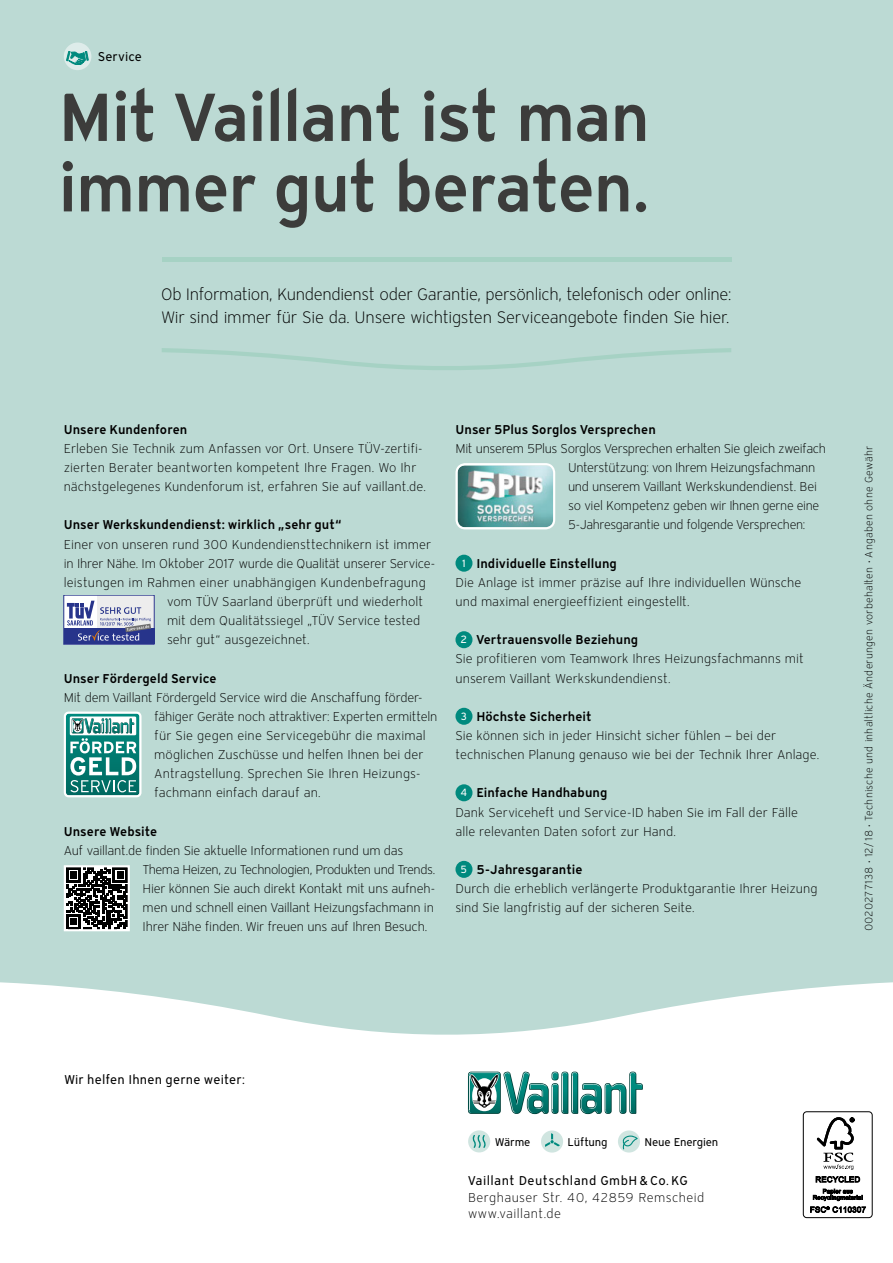
<style>
.page{position:relative;width:893px;height:1263px;background:#fff}
.page>*{position:absolute;margin:0;border:0;box-sizing:border-box;transform-origin:0 0}
.t1{font:600 67.5px/70.5px "Vaillant 12";letter-spacing:-.025em;color:#3c3c3b}
.t2{font:300 16.5px/23.2px "Vaillant 12";letter-spacing:-.02em;color:#000}
.t3{font:300 12.75px/19.2px "Vaillant 12";letter-spacing:-.005em;color:#000}
.t4{font:300 12.75px/19px "Vaillant 12";letter-spacing:-.03em;color:#000}
.t5{font:600 12.75px "Vaillant 12";letter-spacing:.005em;color:#000}
.t6{font:12.75px "Vaillant 12";letter-spacing:.015em;color:#000}
.t7{font:300 12.75px "Vaillant 12";letter-spacing:.015em;color:#000}
.t8{font:300 12.75px/16.5px "Vaillant 12";letter-spacing:.03em;color:#000}
.t9{font:11.25px "Vaillant 12";letter-spacing:-.01em;color:#000}
.t10{font:300 10.5px "Vaillant 12";letter-spacing:.02em;color:#000}
.s1{font-weight:400;font-size:10.5px;color:#fff}
.s2{font-weight:600}
</style>
<div class="page">
<div style="left:0;top:0;width:893px;height:1167px;background:#bcdad4"></div>
<svg style="left:1px;top:982px;width:891px;height:237px;fill:#fff"></svg>
<hr style="left:0;top:982px;width:1px;height:254px;background:#fff">
<hr style="left:892px;top:982px;width:1px;height:254px;background:#fff">
<div style="left:455px;top:555px;width:17px;height:17px;background:#008a7e;border-radius:50%"></div>
<div style="left:455px;top:631px;width:17px;height:17px;background:#008a7e;border-radius:50%"></div>
<div style="left:455px;top:708px;width:17px;height:17px;background:#008a7e;border-radius:50%"></div>
<div style="left:455px;top:784px;width:17px;height:17px;background:#008a7e;border-radius:50%"></div>
<div style="left:455px;top:861px;width:17px;height:17px;background:#008a7e;border-radius:50%"></div>
<div style="left:64px;top:595px;width:90px;height:49px;background:#fff"></div>
<div style="left:97px;top:595px;width:57px;height:33px;background:#ededed"></div>
<div style="left:64px;top:628px;width:90px;height:16px;background:#27348b"></div>
<div style="left:64px;top:595px;width:90px;height:49px;border:1px solid #27348b"></div>
<svg style="left:67px;top:601px;width:84px;height:40px"></svg>
<hr style="left:162px;top:257px;width:569px;height:4px;background:#a6d2c4">
<svg style="left:162px;top:348px;width:569px;height:22px"></svg>
<svg style="left:468px;top:1130px;width:22px;height:22px"></svg>
<svg style="left:472px;top:1135px;width:14px;height:13px"></svg>
<svg style="left:541px;top:1130px;width:22px;height:22px"></svg>
<svg style="left:545px;top:1133px;width:15px;height:14px"></svg>
<svg style="left:618px;top:1130px;width:22px;height:22px"></svg>
<svg style="left:623px;top:1135px;width:15px;height:14px"></svg>
<svg style="left:468px;top:1072px;width:33px;height:42px"></svg>
<svg style="left:469px;top:1071px;width:174px;height:43px;background:#7fb3ae"></svg>
<svg style="left:63px;top:865px;width:67px;height:67px;background:#656665"></svg>
<div style="left:803px;top:1112px;width:69px;height:105px;background:#fff;border-radius:3px"></div>
<div style="left:803px;top:1111px;width:69px;height:107px;border:1px solid #000;border-radius:3px"></div>
<svg style="left:817px;top:1117px;width:37px;height:53px"></svg>
<svg style="left:816px;top:1176px;width:44px;height:6px"></svg>
<svg style="left:810px;top:1189px;width:56px;height:24px"></svg>
<div style="left:64px;top:43px;width:27px;height:27px;background:#deecea;border-radius:50%"></div>
<svg style="left:66px;top:51px;width:22px;height:14px"></svg>
<svg style="left:67px;top:714px;width:72px;height:80px;background:#56a39d"></svg>
<div style="left:64px;top:711px;width:78px;height:86px;border:2px solid #fff;border-radius:4px"></div>
<img style="left:458px;top:466px;width:95px;height:61px">
<div style="left:455px;top:463px;width:100px;height:66px;border:2px solid #fff;border-radius:9px"></div>
<p class="t6" style="left:98px;top:49px;width:46px">Service</p>
<h1 class="t1" style="left:58px;top:80px;width:593px">Mit Vaillant ist man immer gut beraten.</h1>
<p class="t2" style="left:161px;top:282px;width:572px">Ob Information, Kundendienst oder Garantie, persönlich, telefonisch oder online:<br>Wir sind immer für Sie da. Unsere wichtigsten Serviceangebote finden Sie hier.</p>
<p class="t5" style="left:64px;top:421px;width:125px">Unsere Kundenforen</p>
<p class="t3" style="left:64px;top:439px;width:364px">Erleben Sie Technik zum Anfassen vor Ort. Unsere TÜV-zertifi&shy;zierten Berater beantworten kompetent Ihre Fragen. Wo Ihr nächstgelegenes Kundenforum ist, erfahren Sie auf vaillant.de.</p>
<p class="t5" style="left:64px;top:516px;width:279px">Unser Werkskundendienst: wirklich „sehr gut“</p>
<p class="t3" style="left:64px;top:534px;width:369px">Einer von unseren rund 300 Kundendiensttechnikern ist immer</p>
<p class="t3" style="left:64px;top:553px;width:373px">in Ihrer Nähe. Im Oktober 2017 wurde die Qualität unserer Service-</p>
<p class="t7" style="left:64px;top:574px;width:364px">leistungen im Rahmen einer unabhängigen Kundenbefragung</p>
<p class="t3" style="left:167px;top:592px;width:258px">vom TÜV Saarland überprüft und wiederholt</p>
<p class="t3" style="left:167px;top:611px;width:255px">mit dem Qualitätssiegel „TÜV Service tested</p>
<p class="t3" style="left:167px;top:630px;width:144px">sehr gut“ ausgezeichnet.</p>
<p class="t5" style="left:64px;top:669px;width:154px">Unser Fördergeld Service</p>
<p class="t3" style="left:154px;top:687px;width:285px;text-indent:-90px">Mit dem Vaillant Fördergeld Service wird die Anschaffung förder&shy;fähiger Geräte noch attraktiver: Experten ermitteln für Sie gegen eine Servicegebühr die maximal möglichen Zuschüsse und helfen Ihnen bei der Antragstellung. Sprechen Sie Ihren Heizungs&shy;fachmann einfach darauf an.</p>
<p class="t5" style="left:64px;top:822px;width:95px">Unsere Website</p>
<p class="t3" style="left:143px;top:840px;width:294px;text-indent:-79px">Auf vaillant.de finden Sie aktuelle Informationen rund um das Thema Heizen, zu Technologien, Produkten und Trends.<br>Hier können Sie auch direkt Kontakt mit uns aufneh&shy;men und schnell einen Vaillant Heizungsfachmann in Ihrer Nähe finden. Wir freuen uns auf Ihren Besuch.</p>
<p class="t5" style="left:455px;top:421px;width:202px">Unser 5Plus Sorglos Versprechen</p>
<p class="t4" style="left:568px;top:439px;width:260px;text-indent:-113px">Mit unserem 5Plus Sorglos Versprechen erhalten Sie gleich zweifach Unterstützung: von Ihrem Heizungsfachmann und unserem Vaillant Werkskundendienst. Bei so viel Kompetenz geben wir Ihnen gerne eine 5-Jahresgarantie und folgende Versprechen:</p>
<p class="t3" style="left:455px;top:553px;width:348px;text-indent:6px"><span class="s1">1</span> <span class="s2">Individuelle Einstellung<br></span>Die Anlage ist immer präzise auf Ihre individuellen Wünsche und maximal energieeffizient eingestellt.</p>
<p class="t3" style="left:455px;top:630px;width:350px;text-indent:5px"><span class="s1">2</span> <span class="s2">Vertrauensvolle Beziehung<br></span>Sie profitieren vom Teamwork Ihres Heizungsfachmanns mit unserem Vaillant Werkskundendienst.</p>
<p class="t3" style="left:455px;top:706px;width:365px;text-indent:5px"><span class="s1">3</span> <span class="s2">Höchste Sicherheit<br></span>Sie können sich in jeder Hinsicht sicher fühlen — bei der technischen Planung genauso wie bei der Technik Ihrer Anlage.</p>
<p class="t3" style="left:455px;top:783px;width:344px;text-indent:5px"><span class="s1">4</span> <span class="s2">Einfache Handhabung<br></span>Dank Serviceheft und Service-ID haben Sie im Fall der Fälle alle relevanten Daten sofort zur Hand.</p>
<p class="t3" style="left:455px;top:860px;width:364px;text-indent:5px"><span class="s1">5</span> <span class="s2">5-Jahresgarantie<br></span>Durch die erheblich verlängerte Produktgarantie Ihrer Heizung sind Sie langfristig auf der sicheren Seite.</p>
<p class="t10" style="left:862px;top:931px;width:487px;rotate:-90deg">0020277138 • 12/18 • Technische und inhaltliche Änderungen vorbehalten • Angaben ohne Gewähr</p>
<p class="t6" style="left:64px;top:1072px;width:182px">Wir helfen Ihnen gerne weiter:</p>
<p class="t9" style="left:495px;top:1135px;width:37px">Wärme</p>
<p class="t9" style="left:568px;top:1135px;width:42px">Lüftung</p>
<p class="t9" style="left:644px;top:1135px;width:75px">Neue Energien</p>
<p class="t6" style="left:468px;top:1172px;width:221px">Vaillant Deutschland GmbH&amp;Co. KG</p>
<p class="t8" style="left:468px;top:1189px;width:238px">Berghauser Str. 40, 42859 Remscheid www.vaillant.de</p>
</div>
